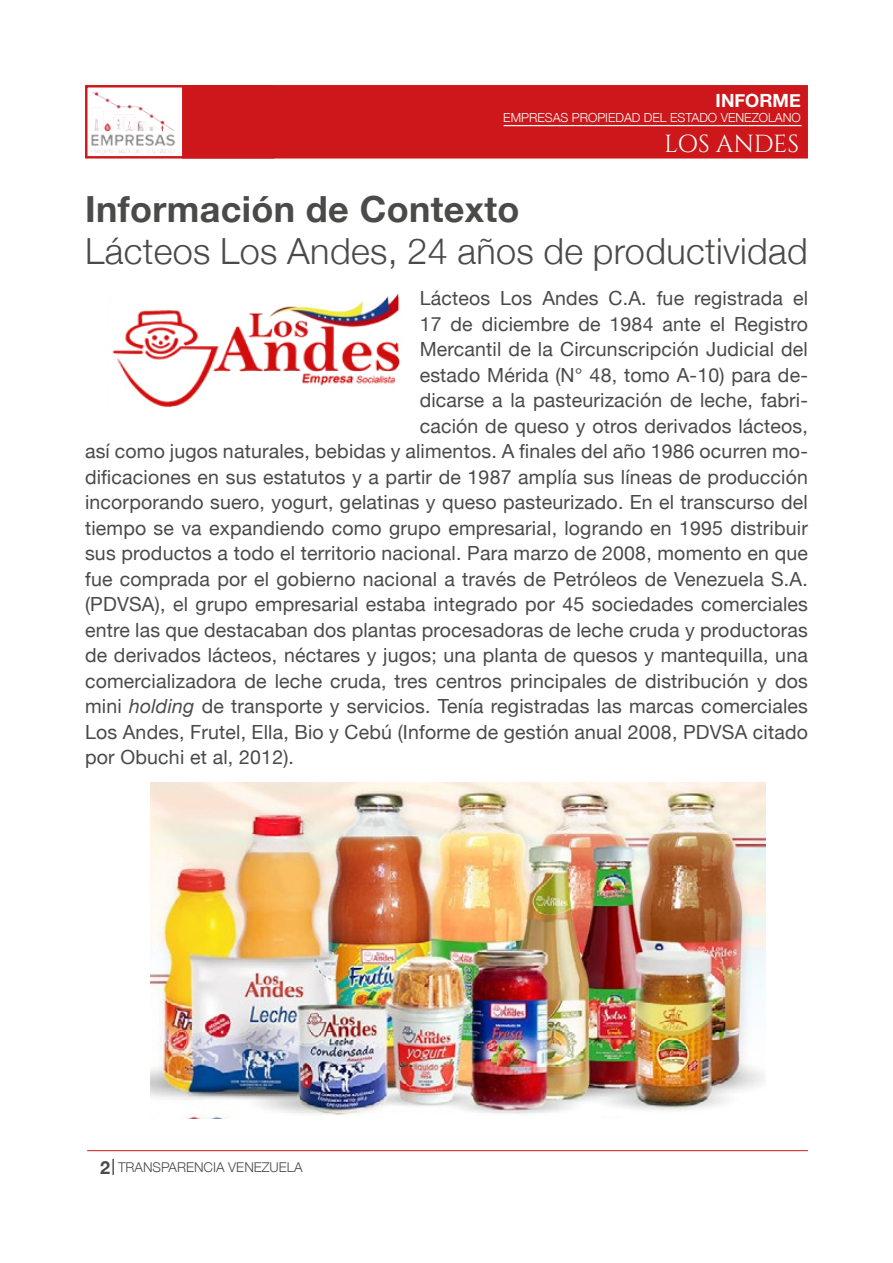
<style>
.page{position:relative;width:893px;height:1263px;background:#fff}
.page>*{position:absolute;margin:0;border:0;box-sizing:border-box;transform-origin:0 0}
.t1{font:300 36px "Helvetica Neue";letter-spacing:.01em;color:#4a4a49}
.t2{font:700 36px "Helvetica Neue";letter-spacing:.01em;color:#4a4a49}
.t3{font:24.6px "Cinzel";letter-spacing:-.005em;color:#fff}
.t4{font:19.5px "Helvetica Neue";letter-spacing:.01em;color:#4a4a49}
.t5{font:700 18.15px "Helvetica Neue";color:#fff}
.t6{font:300 13.5px "Helvetica Neue";color:#4a4a49}
.t7{font:300 12.45px "Helvetica Neue";color:#fff}
.s1{font-style:italic}
.s2{font-weight:700;font-size:18px}
</style>
<div class="page">
<hr style="left:87px;top:1150px;width:721px;height:1px;background:#cd171a">
<svg style="left:113px;top:1159px;width:1px;height:16px"></svg>
<div style="left:85px;top:85px;width:189px;height:74px;border:2px solid #cd171a"></div>
<div style="left:182px;top:85px;width:626px;height:74px;background:#cd171a;border:2px solid #cd171a"></div>
<img style="left:91px;top:91px;width:85px;height:63px">
<hr style="left:504px;top:125px;width:297px;height:1px;background:#fff">
<img style="left:112px;top:293px;width:288px;height:114px">
<img style="left:151px;top:782px;width:614px;height:337px">
<p class="t5" style="left:716px;top:90px;width:87px">INFORME</p>
<p class="t7" style="left:503px;top:110px;width:299px">EMPRESAS PROPIEDAD DEL ESTADO VENEZOLANO</p>
<p class="t3" style="left:664px;top:129px;width:137px">LOS ANDES</p>
<h1 class="t2" style="left:85px;top:187px;width:436px">Información de Contexto</h1>
<h1 class="t1" style="left:85px;top:229px;width:724px">Lácteos Los Andes, 24 años de productividad</h1>
<p class="t4" style="left:420px;top:286px;width:390px">Lácteos Los Andes C.A. fue registrada el</p>
<p class="t4" style="left:420px;top:312px;width:390px">17 de diciembre de 1984 ante el Registro</p>
<p class="t4" style="left:420px;top:337px;width:390px">Mercantil de la Circunscripción Judicial del</p>
<p class="t4" style="left:420px;top:363px;width:390px">estado Mérida (N° 48, tomo A-10) para de-</p>
<p class="t4" style="left:420px;top:388px;width:390px">dicarse a la pasteurización de leche, fabri-</p>
<p class="t4" style="left:420px;top:414px;width:390px">cación de queso y otros derivados lácteos,</p>
<p class="t4" style="left:85px;top:439px;width:724px">así como jugos naturales, bebidas y alimentos. A finales del año 1986 ocurren mo-</p>
<p class="t4" style="left:85px;top:465px;width:724px">dificaciones en sus estatutos y a partir de 1987 amplía sus líneas de producción</p>
<p class="t4" style="left:85px;top:490px;width:724px">incorporando suero, yogurt, gelatinas y queso pasteurizado. En el transcurso del</p>
<p class="t4" style="left:85px;top:516px;width:724px">tiempo se va expandiendo como grupo empresarial, logrando en 1995 distribuir</p>
<p class="t4" style="left:85px;top:541px;width:724px">sus productos a todo el territorio nacional. Para marzo de 2008, momento en que</p>
<p class="t4" style="left:85px;top:567px;width:724px">fue comprada por el gobierno nacional a través de Petróleos de Venezuela S.A.</p>
<p class="t4" style="left:85px;top:592px;width:724px">(PDVSA), el grupo empresarial estaba integrado por 45 sociedades comerciales</p>
<p class="t4" style="left:85px;top:618px;width:724px">entre las que destacaban dos plantas procesadoras de leche cruda y productoras</p>
<p class="t4" style="left:85px;top:643px;width:724px">de derivados lácteos, néctares y jugos; una planta de quesos y mantequilla, una</p>
<p class="t4" style="left:85px;top:669px;width:724px">comercializadora de leche cruda, tres centros principales de distribución y dos</p>
<p class="t4" style="left:85px;top:695px;width:724px">mini <span class="s1">holding</span> de transporte y servicios. Tenía registradas las marcas comerciales</p>
<p class="t4" style="left:85px;top:720px;width:724px">Los Andes, Frutel, Ella, Bio y Cebú (Informe de gestión anual 2008, PDVSA citado</p>
<p class="t4" style="left:85px;top:746px;width:210px">por Obuchi et al, 2012).</p>
<p class="t6" style="left:100px;top:1159px;width:204px"><span class="s2">2</span> TRANSPARENCIA VENEZUELA</p>
</div>
